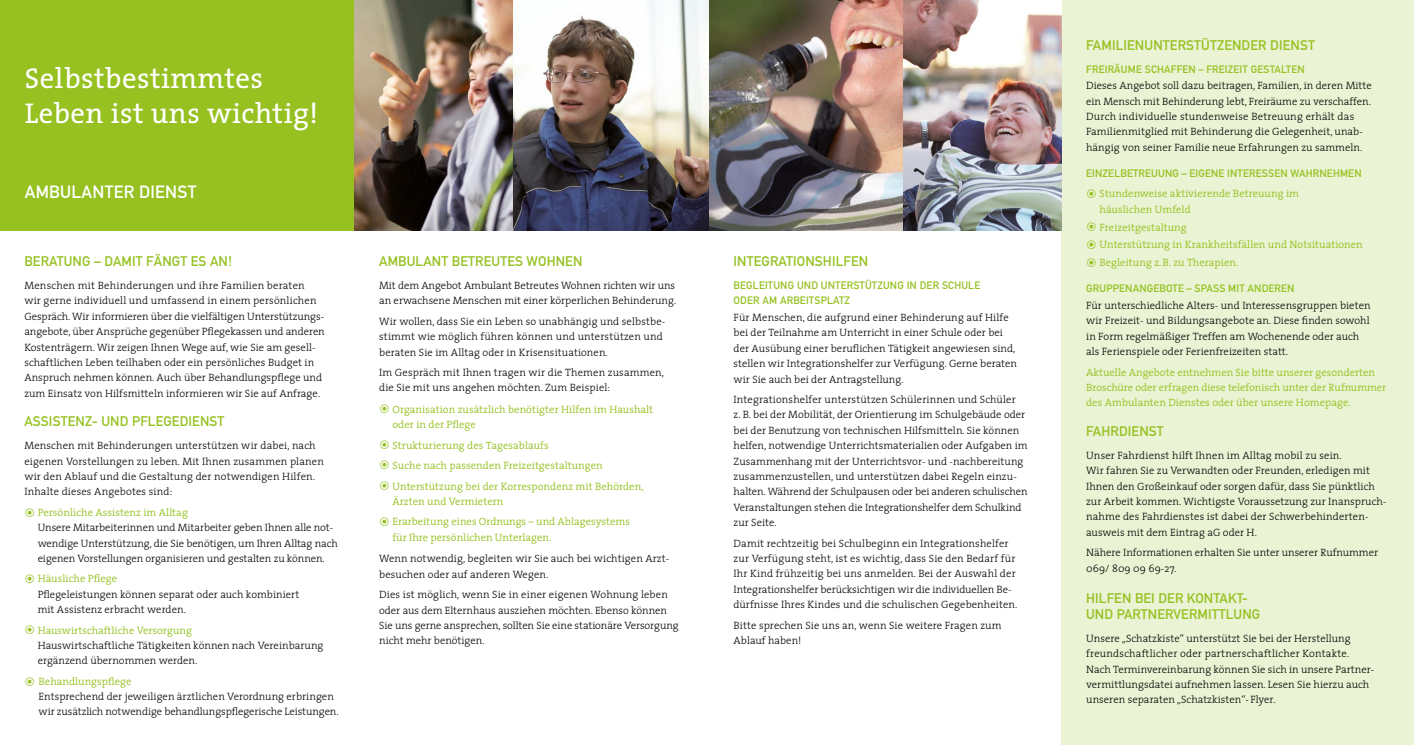
<style>
.page{position:relative;width:1414px;height:745px;background:#fff}
.page>*{position:absolute;margin:0;border:0;box-sizing:border-box;transform-origin:0 0}
.t1{font:28.75px/35px "The Serif";letter-spacing:.015em;color:#fff}
.t2{font:17.5px "DIN Mittelschrift";letter-spacing:.015em;color:#fff}
.t3{font:13.75px/16.2px "DIN Mittelschrift";letter-spacing:.01em;color:#96c121}
.t4{font:300 10.62px/15.4px "The Serif";letter-spacing:.005em;color:#000}
.t5{font:300 10.62px/15.4px "The Serif";letter-spacing:.005em;color:#96c121}
.t6{font:10.62px/15.4px "DIN Mittelschrift";letter-spacing:.015em;color:#96c121}
.s1{font-family:"Button Bonus Circle Positive";font-weight:400;color:#96c121}
.s2{color:#96c121}
.s3{font-family:"Button Bonus Circle Positive";font-weight:400}
</style>
<div class="page">
<div style="left:1061px;top:0;width:353px;height:744px;background:#eaf3d3"></div>
<div style="left:0;top:0;width:354px;height:230px;background:#96c121"></div>
<img style="left:709px;top:0;width:195px;height:230px">
<img style="left:904px;top:0;width:157px;height:230px">
<img style="left:354px;top:0;width:160px;height:230px">
<img style="left:514px;top:0;width:195px;height:230px">
<h1 class="t1" style="left:25px;top:60px;width:295px">Selbstbestimmtes<br>Leben ist uns wichtig!</h1>
<h2 class="t2" style="left:25px;top:182px;width:173px">AMBULANTER DIENST</h2>
<p class="t3" style="left:24px;top:253px;width:209px">BERATUNG – DAMIT FÄNGT ES AN!</p>
<p class="t4" style="left:24px;top:277px;width:302px">Menschen mit Behinderungen und ihre Familien beraten<br>wir gerne individuell und umfassend in einem persönlichen Gespräch. Wir informieren über die vielfältigen Unterstützungs&shy;angebote, über Ansprüche gegenüber Pflegekassen und anderen Kostenträgern. Wir zeigen Ihnen Wege auf, wie Sie am gesell&shy;schaftlichen Leben teilhaben oder ein persönliches Budget in Anspruch nehmen können. Auch über Behandlungspflege und zum Einsatz von Hilfsmitteln informieren wir Sie auf Anfrage.</p>
<p class="t3" style="left:24px;top:413px;width:202px">ASSISTENZ- UND PFLEGEDIENST</p>
<p class="t4" style="left:24px;top:437px;width:301px">Menschen mit Behinderungen unterstützen wir dabei, nach eigenen Vorstellungen zu leben. Mit Ihnen zusammen planen wir den Ablauf und die Gestaltung der notwendigen Hilfen.<br>Inhalte dieses Angebotes sind:</p>
<p class="t4" style="left:38px;top:504px;width:302px;text-indent:-13px"><span class="s1">&gt;</span> <span class="s2">Persönliche Assistenz im Alltag<br></span>Unsere Mitarbeiterinnen und Mitarbeiter geben Ihnen alle not&shy;wendige Unterstützung, die Sie benötigen, um Ihren Alltag nach eigenen Vorstellungen organisieren und gestalten zu können.</p>
<p class="t4" style="left:38px;top:570px;width:263px;text-indent:-13px"><span class="s1">&gt;</span> <span class="s2">Häusliche Pflege<br></span>Pflegeleistungen können separat oder auch kombiniert mit Assistenz erbracht werden.</p>
<p class="t4" style="left:38px;top:621px;width:287px;text-indent:-13px"><span class="s1">&gt;</span> <span class="s2">Hauswirtschaftliche Versorgung<br></span>Hauswirtschaftliche Tätigkeiten können nach Vereinbarung ergänzend übernommen werden.</p>
<p class="t4" style="left:39px;top:672px;width:302px;text-indent:-14px"><span class="s1">&gt;</span> <span class="s2">Behandlungspflege<br></span>Entsprechend der jeweiligen ärztlichen Verordnung erbringen wir zusätzlich notwendige behandlungspflegerische Leistungen.</p>
<p class="t3" style="left:379px;top:253px;width:205px">AMBULANT BETREUTES WOHNEN</p>
<p class="t4" style="left:379px;top:277px;width:299px">Mit dem Angebot Ambulant Betreutes Wohnen richten wir uns an erwachsene Menschen mit einer körperlichen Behinderung.</p>
<p class="t4" style="left:379px;top:313px;width:288px">Wir wollen, dass Sie ein Leben so unabhängig und selbstbe&shy;stimmt wie möglich führen können und unterstützen und beraten Sie im Alltag oder in Krisensituationen.</p>
<p class="t4" style="left:379px;top:364px;width:286px">Im Gespräch mit Ihnen tragen wir die Themen zusammen, die Sie mit uns angehen möchten. Zum Beispiel:</p>
<p class="t5" style="left:392px;top:401px;width:262px;text-indent:-13px"><span class="s3">&gt;</span> Organisation zusätzlich benötigter Hilfen im Haushalt oder in der Pflege</p>
<p class="t5" style="left:379px;top:434px;width:266px;line-height:20.4px"><span class="s3">&gt;</span> Strukturierung des Tagesablaufs<br><span class="s3">&gt;</span> Suche nach passenden Freizeitgestaltungen<br><span class="s3">&gt;</span> Unterstützung bei der Korrespondenz mit Behörden,</p>
<p class="t5" style="left:379px;top:490px;width:252px;line-height:20.4px;text-indent:13px">Ärzten und Vermietern<br><span class="s3">&gt;</span> Erarbeitung eines Ordnungs – und Ablagesystems</p>
<p class="t5" style="left:392px;top:529px;width:160px">für Ihre persönlichen Unterlagen.</p>
<p class="t4" style="left:379px;top:550px;width:292px">Wenn notwendig, begleiten wir Sie auch bei wichtigen Arzt&shy;besuchen oder auf anderen Wegen.</p>
<p class="t4" style="left:379px;top:586px;width:301px">Dies ist möglich, wenn Sie in einer eigenen Wohnung leben oder aus dem Elternhaus ausziehen möchten. Ebenso können Sie uns gerne ansprechen, sollten Sie eine stationäre Versorgung nicht mehr benötigen.</p>
<p class="t3" style="left:733px;top:253px;width:136px">INTEGRATIONSHILFEN</p>
<p class="t6" style="left:733px;top:277px;width:248px">BEGLEITUNG UND UNTERSTÜTZUNG IN DER SCHULE<br>ODER AM ARBEITSPLATZ</p>
<p class="t4" style="left:733px;top:309px;width:285px">Für Menschen, die aufgrund einer Behinderung auf Hilfe bei der Teilnahme am Unterricht in einer Schule oder bei der Ausübung einer beruflichen Tätigkeit angewiesen sind, stellen wir Integrationshelfer zur Verfügung. Gerne beraten wir Sie auch bei der Antragstellung.</p>
<p class="t4" style="left:733px;top:391px;width:296px">Integrationshelfer unterstützen Schülerinnen und Schüler<br>z. B. bei der Mobilität, der Orientierung im Schulgebäude oder bei der Benutzung von technischen Hilfsmitteln. Sie können helfen, notwendige Unterrichtsmaterialien oder Aufgaben im Zusammenhang mit der Unterrichtsvor- und -nachbereitung zusammenzustellen, und unterstützen dabei Regeln einzu&shy;halten. Während der Schulpausen oder bei anderen schulischen Veranstaltungen stehen die Integrationshelfer dem Schulkind zur Seite.</p>
<p class="t4" style="left:733px;top:534px;width:285px">Damit rechtzeitig bei Schulbeginn ein Integrationshelfer zur Verfügung steht, ist es wichtig, dass Sie den Bedarf für Ihr Kind frühzeitig bei uns anmelden. Bei der Auswahl der Integrationshelfer berücksichtigen wir die individuellen Be&shy;dürfnisse Ihres Kindes und die schulischen Gegebenheiten.</p>
<p class="t4" style="left:733px;top:616px;width:269px">Bitte sprechen Sie uns an, wenn Sie weitere Fragen zum<br>Ablauf haben!</p>
<p class="t3" style="left:1086px;top:37px;width:230px">FAMILIENUNTERSTÜTZENDER DIENST</p>
<p class="t6" style="left:1086px;top:61px;width:220px">FREIRÄUME SCHAFFEN – FREIZEIT GESTALTEN</p>
<p class="t4" style="left:1086px;top:78px;width:287px">Dieses Angebot soll dazu beitragen, Familien, in deren Mitte ein Mensch mit Behinderung lebt, Freiräume zu verschaffen.<br>Durch individuelle stundenweise Betreuung erhält das Familienmitglied mit Behinderung die Gelegenheit, unab&shy;hängig von seiner Familie neue Erfahrungen zu sammeln.</p>
<p class="t6" style="left:1086px;top:165px;width:277px">EINZELBETREUUNG – EIGENE INTERESSEN WAHRNEHMEN</p>
<p class="t5" style="left:1099px;top:185px;width:201px;text-indent:-13px"><span class="s3">&gt;</span> Stundenweise aktivierende Betreuung im häuslichen Umfeld</p>
<p class="t5" style="left:1086px;top:217px;width:278px;line-height:17.9px"><span class="s3">&gt;</span> Freizeitgestaltung<br><span class="s3">&gt;</span> Unterstützung in Krankheitsfällen und Notsituationen <span class="s3">&gt;</span> Begleitung z.B. zu Therapien.</p>
<p class="t6" style="left:1086px;top:281px;width:210px">GRUPPENANGEBOTE – SPASS MIT ANDEREN</p>
<p class="t4" style="left:1086px;top:297px;width:286px">Für unterschiedliche Alters- und Interessensgruppen bieten wir Freizeit- und Bildungsangebote an. Diese finden sowohl in Form regelmäßiger Treffen am Wochenende oder auch als Ferienspiele oder Ferienfreizeiten statt.</p>
<p class="t5" style="left:1086px;top:363px;width:302px">Aktuelle Angebote entnehmen Sie bitte unserer gesonderten<br>Broschüre oder erfragen diese telefonisch unter der Rufnummer des Ambulanten Dienstes oder über unsere Homepage.</p>
<p class="t3" style="left:1086px;top:422px;width:79px">FAHRDIENST</p>
<p class="t4" style="left:1086px;top:447px;width:302px">Unser Fahrdienst hilft Ihnen im Alltag mobil zu sein.<br>Wir fahren Sie zu Verwandten oder Freunden, erledigen mit Ihnen den Großeinkauf oder sorgen dafür, dass Sie pünktlich zur Arbeit kommen. Wichtigste Voraussetzung zur Inanspruch&shy;nahme des Fahrdienstes ist dabei der Schwerbehinderten&shy;ausweis mit dem Eintrag aG oder H.</p>
<p class="t4" style="left:1086px;top:544px;width:293px">Nähere Informationen erhalten Sie unter unserer Rufnummer<br>069/ 809 09 69-27.</p>
<p class="t3" style="left:1086px;top:589px;width:176px">HILFEN BEI DER KONTAKT-<br>UND PARTNERVERMITTLUNG</p>
<p class="t4" style="left:1086px;top:629px;width:289px">Unsere „Schatzkiste“ unterstützt Sie bei der Herstellung freundschaftlicher oder partnerschaftlicher Kontakte.<br>Nach Terminvereinbarung können Sie sich in unsere Partner&shy;vermittlungsdatei aufnehmen lassen. Lesen Sie hierzu auch unseren separaten „Schatzkisten“- Flyer.</p>
</div>
